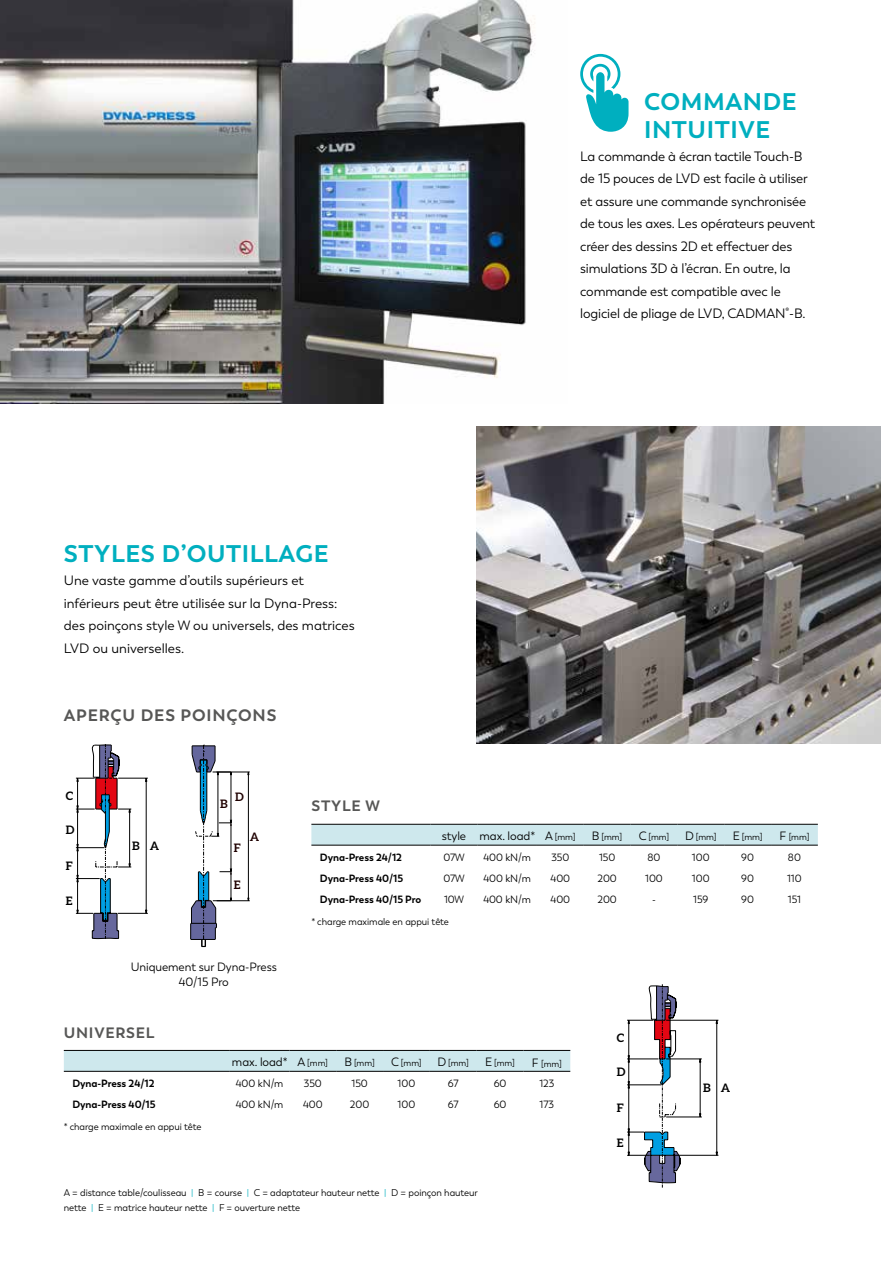
<style>
.page{position:relative;width:881px;height:1263px;background:#fff}
.page>*{position:absolute;margin:0;border:0;box-sizing:border-box;transform-origin:0 0}
.t1{font:700 24px/28.8px "Trenda";letter-spacing:.025em;color:#00afbf}
.t2{font:700 16.5px "Trenda";letter-spacing:.05em;color:#575756}
.t3{font:700 15px "Trenda";letter-spacing:.05em;color:#575756}
.t4{font:13.5px/22.5px "Trenda";letter-spacing:-.01em;color:#000}
.t5{font:12px/15px "Trenda";letter-spacing:-.005em;color:#000;text-align:center}
.t6{font:700 11.7px "Aleo";color:#000}
.t7{font:700 11.7px "Aleo";color:#1f0000}
.t8{font:10.5px "Trenda";letter-spacing:-.005em;color:#000}
.t9{font:700 10.5px "Trenda";letter-spacing:-.005em;color:#000}
.t10{font:9.75px/15px "Trenda";letter-spacing:-.005em;color:#000}
.t11{font:9px "Trenda";letter-spacing:-.005em;color:#000}
.s1{font-size:9px}
.s2{font-size:12px}
.s3{color:#00afbf}
</style>
<div class="page">
<img style="left:476px;top:426px;width:404px;height:317px">
<hr style="left:118px;top:913px;width:30px;height:1px;background:#000">
<hr style="left:146px;top:778px;width:1px;height:135px;background:#000">
<hr style="left:118px;top:778px;width:30px;height:1px;background:#000">
<svg style="left:76px;top:744px;width:55px;height:195px"></svg>
<svg style="left:190px;top:745px;width:42px;height:202px"></svg>
<hr style="left:216px;top:900px;width:34px;height:1px;background:#000">
<hr style="left:248px;top:772px;width:1px;height:129px;background:#000">
<hr style="left:216px;top:772px;width:34px;height:1px;background:#000">
<hr style="left:674px;top:1155px;width:44px;height:1px;background:#000">
<hr style="left:666px;top:1117px;width:35px;height:1px;background:#000">
<hr style="left:666px;top:1059px;width:35px;height:1px;background:#000">
<hr style="left:699px;top:1059px;width:1px;height:58px;background:#000">
<hr style="left:716px;top:1020px;width:1px;height:135px;background:#000">
<hr style="left:666px;top:1020px;width:52px;height:1px;background:#000">
<svg style="left:627px;top:984px;width:53px;height:203px"></svg>
<div style="left:311px;top:825px;width:506px;height:20px;background:#cee8ed"></div>
<hr style="left:311px;top:824px;width:119px;height:1px;background:#000">
<hr style="left:430px;top:824px;width:47px;height:1px;background:#000">
<hr style="left:583px;top:824px;width:47px;height:1px;background:#000">
<hr style="left:630px;top:824px;width:47px;height:1px;background:#000">
<hr style="left:677px;top:824px;width:47px;height:1px;background:#000">
<hr style="left:724px;top:824px;width:46px;height:1px;background:#000">
<hr style="left:770px;top:824px;width:47px;height:1px;background:#000">
<hr style="left:311px;top:845px;width:119px;height:1px;background:#000">
<hr style="left:430px;top:845px;width:47px;height:1px;background:#000">
<hr style="left:583px;top:845px;width:47px;height:1px;background:#000">
<hr style="left:630px;top:845px;width:47px;height:1px;background:#000">
<hr style="left:677px;top:845px;width:47px;height:1px;background:#000">
<hr style="left:724px;top:845px;width:46px;height:1px;background:#000">
<hr style="left:770px;top:845px;width:47px;height:1px;background:#000">
<hr style="left:477px;top:824px;width:59px;height:1px;background:#000">
<hr style="left:536px;top:824px;width:47px;height:1px;background:#000">
<hr style="left:477px;top:845px;width:59px;height:1px;background:#000">
<hr style="left:536px;top:845px;width:47px;height:1px;background:#000">
<div style="left:64px;top:1051px;width:506px;height:20px;background:#cee8ed"></div>
<hr style="left:64px;top:1050px;width:119px;height:1px;background:#000">
<hr style="left:183px;top:1050px;width:47px;height:1px;background:#000">
<hr style="left:336px;top:1050px;width:47px;height:1px;background:#000">
<hr style="left:383px;top:1050px;width:46px;height:1px;background:#000">
<hr style="left:429px;top:1050px;width:47px;height:1px;background:#000">
<hr style="left:476px;top:1050px;width:47px;height:1px;background:#000">
<hr style="left:523px;top:1050px;width:47px;height:1px;background:#000">
<hr style="left:64px;top:1071px;width:119px;height:1px;background:#000">
<hr style="left:183px;top:1071px;width:47px;height:1px;background:#000">
<hr style="left:336px;top:1071px;width:47px;height:1px;background:#000">
<hr style="left:383px;top:1071px;width:46px;height:1px;background:#000">
<hr style="left:429px;top:1071px;width:47px;height:1px;background:#000">
<hr style="left:476px;top:1071px;width:47px;height:1px;background:#000">
<hr style="left:523px;top:1071px;width:47px;height:1px;background:#000">
<hr style="left:230px;top:1050px;width:59px;height:1px;background:#000">
<hr style="left:289px;top:1050px;width:47px;height:1px;background:#000">
<hr style="left:230px;top:1071px;width:59px;height:1px;background:#000">
<hr style="left:289px;top:1071px;width:47px;height:1px;background:#000">
<img style="left:0;top:0;width:535px;height:404px">
<svg style="left:580px;top:54px;width:48px;height:78px"></svg>
<h1 class="t1" style="left:64px;top:540px;width:266px">STYLES D’OUTILLAGE</h1>
<p class="t4" style="left:64px;top:569px;width:292px">Une vaste gamme d’outils supérieurs et inférieurs peut être utilisée sur la Dyna-Press: des poinçons style W ou universels, des matrices LVD ou universelles.</p>
<p class="t2" style="left:64px;top:705px;width:214px">APERÇU DES POINÇONS</p>
<p class="t6" style="left:66px;top:789px;width:9px">C</p>
<p class="t7" style="left:235px;top:790px;width:10px">D</p>
<p class="t7" style="left:220px;top:796px;width:9px">B</p>
<p class="t3" style="left:311px;top:797px;width:70px">STYLE W</p>
<h1 class="t1" style="left:643px;top:87px;width:154px">COMMANDE<br>INTUITIVE</h1>
<p class="t4" style="left:580px;top:145px;width:236px">La commande à écran tactile Touch-B de 15 pouces de LVD est facile à utiliser et assure une commande synchronisée de tous les axes. Les opérateurs peuvent créer des dessins 2D et effectuer des simulations 3D à l’écran. En outre, la commande est compatible avec le logiciel de pliage de LVD, CADMAN<sup>®</sup>-B.</p>
<p class="t6" style="left:66px;top:823px;width:10px">D</p>
<p class="t6" style="left:66px;top:859px;width:8px">F</p>
<p class="t6" style="left:66px;top:894px;width:8px">E</p>
<p class="t6" style="left:132px;top:839px;width:29px">B A</p>
<p class="t7" style="left:234px;top:841px;width:8px">F</p>
<p class="t7" style="left:234px;top:878px;width:8px">E</p>
<p class="t7" style="left:250px;top:830px;width:11px">A</p>
<p class="t5" style="left:131px;top:960px;width:148px">Uniquement sur Dyna-Press<br>40/15 Pro</p>
<p class="t3" style="left:64px;top:1023px;width:92px">UNIVERSEL</p>
<p class="t5" style="left:441px;top:829px;width:135px">style max. load* A <span class="s1">[mm]</span></p>
<p class="t11" style="left:591px;top:832px;width:32px"><span class="s2">B</span> [mm]</p>
<p class="t11" style="left:638px;top:832px;width:32px"><span class="s2">C</span> [mm]</p>
<p class="t11" style="left:684px;top:832px;width:33px"><span class="s2">D</span> [mm]</p>
<p class="t11" style="left:732px;top:832px;width:31px"><span class="s2">E</span> [mm]</p>
<p class="t11" style="left:779px;top:832px;width:32px"><span class="s2">F</span> [mm]</p>
<p class="t9" style="left:320px;top:851px;width:84px">Dyna-Press 24/12</p>
<p class="t8" style="left:443px;top:851px;width:23px">07W</p>
<p class="t8" style="left:483px;top:851px;width:49px">400 kN/m</p>
<p class="t8" style="left:551px;top:851px;width:19px">350</p>
<p class="t8" style="left:598px;top:851px;width:18px">150</p>
<p class="t8" style="left:647px;top:851px;width:14px">80</p>
<p class="t8" style="left:691px;top:851px;width:19px">100</p>
<p class="t8" style="left:741px;top:851px;width:14px">90</p>
<p class="t8" style="left:787px;top:851px;width:14px">80</p>
<p class="t9" style="left:320px;top:872px;width:85px">Dyna-Press 40/15</p>
<p class="t8" style="left:443px;top:872px;width:23px">07W</p>
<p class="t8" style="left:483px;top:872px;width:49px">400 kN/m</p>
<p class="t8" style="left:550px;top:872px;width:21px">400</p>
<p class="t8" style="left:597px;top:872px;width:21px">200</p>
<p class="t8" style="left:645px;top:872px;width:19px">100</p>
<p class="t8" style="left:691px;top:872px;width:19px">100</p>
<p class="t8" style="left:741px;top:872px;width:14px">90</p>
<p class="t8" style="left:786px;top:872px;width:16px">110</p>
<p class="t9" style="left:320px;top:893px;width:103px">Dyna-Press 40/15 Pro</p>
<p class="t8" style="left:444px;top:893px;width:22px">10W</p>
<p class="t8" style="left:483px;top:893px;width:49px">400 kN/m</p>
<p class="t8" style="left:550px;top:893px;width:21px">400</p>
<p class="t8" style="left:597px;top:893px;width:21px">200</p>
<p class="t8" style="left:651px;top:893px;width:5px">-</p>
<p class="t8" style="left:693px;top:893px;width:17px">159</p>
<p class="t8" style="left:741px;top:893px;width:14px">90</p>
<p class="t8" style="left:787px;top:893px;width:15px">151</p>
<p class="t10" style="left:311px;top:915px;width:139px">* charge maximale en appui tête</p>
<p class="t6" style="left:616px;top:1031px;width:9px">C</p>
<p class="t5" style="left:232px;top:1055px;width:98px">max. load* A <span class="s1">[mm]</span></p>
<p class="t11" style="left:344px;top:1058px;width:32px"><span class="s2">B</span> [mm]</p>
<p class="t11" style="left:391px;top:1058px;width:32px"><span class="s2">C</span> [mm]</p>
<p class="t11" style="left:437px;top:1058px;width:33px"><span class="s2">D</span> [mm]</p>
<p class="t11" style="left:485px;top:1058px;width:31px"><span class="s2">E</span> [mm]</p>
<p class="t11" style="left:531px;top:1058px;width:32px"><span class="s2">F</span> [mm]</p>
<p class="t9" style="left:72px;top:1077px;width:84px">Dyna-Press 24/12</p>
<p class="t8" style="left:236px;top:1077px;width:49px">400 kN/m</p>
<p class="t8" style="left:304px;top:1077px;width:19px">350</p>
<p class="t8" style="left:351px;top:1077px;width:18px">150</p>
<p class="t8" style="left:397px;top:1077px;width:19px">100</p>
<p class="t8" style="left:448px;top:1077px;width:12px">67</p>
<p class="t8" style="left:493px;top:1077px;width:14px">60</p>
<p class="t8" style="left:539px;top:1077px;width:16px">123</p>
<p class="t9" style="left:72px;top:1098px;width:85px">Dyna-Press 40/15</p>
<p class="t8" style="left:236px;top:1098px;width:49px">400 kN/m</p>
<p class="t8" style="left:303px;top:1098px;width:21px">400</p>
<p class="t8" style="left:350px;top:1098px;width:21px">200</p>
<p class="t8" style="left:397px;top:1098px;width:19px">100</p>
<p class="t8" style="left:448px;top:1098px;width:12px">67</p>
<p class="t8" style="left:493px;top:1098px;width:14px">60</p>
<p class="t8" style="left:539px;top:1098px;width:16px">173</p>
<p class="t10" style="left:64px;top:1119px;width:139px">* charge maximale en appui tête</p>
<p class="t10" style="left:64px;top:1185px;width:415px">A = distance table/coulisseau <span class="s3">|</span> B = course <span class="s3">|</span> C = adaptateur hauteur nette <span class="s3">|</span> D = poinçon hauteur nette <span class="s3">|</span> E = matrice hauteur nette <span class="s3">|</span> F = ouverture nette</p>
<p class="t6" style="left:616px;top:1065px;width:10px">D</p>
<p class="t6" style="left:616px;top:1101px;width:8px">F</p>
<p class="t6" style="left:616px;top:1136px;width:8px">E</p>
<p class="t6" style="left:702px;top:1081px;width:29px">B A</p>
</div>
